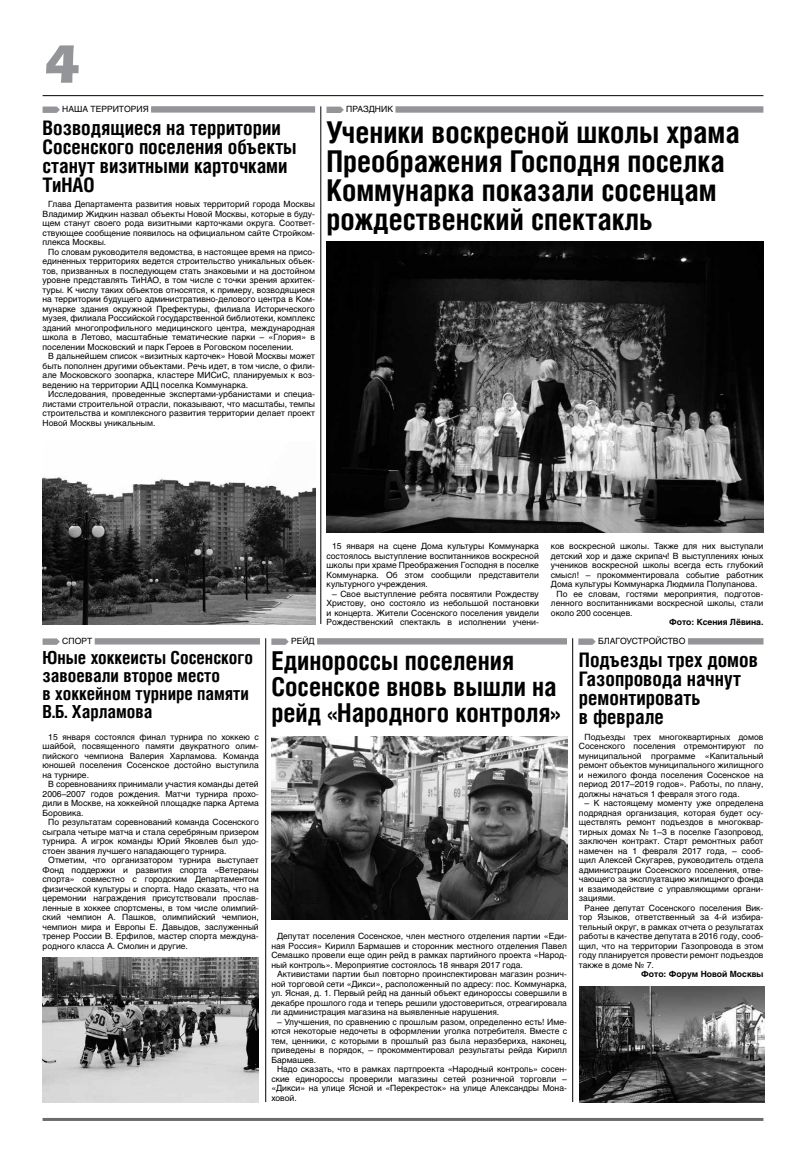
<style>
.page{position:relative;width:806px;height:1163px;background:#fff}
.page>*{position:absolute;margin:0;border:0;box-sizing:border-box;transform-origin:0 0}
.t1{font:53.2px "Eras Bold C";color:#939598}
.t2{font:700 30px/29px "Helios Cond C";color:#000}
.t3{font:700 26px/26px "Helios Cond C";color:#000}
.t4{font:700 20px/19px "Helios Cond C";color:#000}
.t5{font:700 18px/18px "Helios Cond C";color:#000}
.t6{font:8.5px/9.5px "Helios C";color:#000;text-align:justify}
.t7{font:700 8.5px "Helios C";color:#000}
</style>
<div class="page">
<hr style="left:43px;top:95px;width:720px;height:1px;background:#000">
<hr style="left:43px;top:1117px;width:720px;height:3px;background:#6b6c6f">
<div style="left:151px;top:106px;width:164px;height:7px;background:#939598"></div>
<svg style="left:43px;top:106px;width:17px;height:7px"></svg>
<div style="left:687px;top:638px;width:76px;height:6px;background:#939598"></div>
<svg style="left:578px;top:638px;width:17px;height:6px"></svg>
<div style="left:395px;top:106px;width:368px;height:7px;background:#939598"></div>
<svg style="left:326px;top:107px;width:17px;height:6px"></svg>
<div style="left:95px;top:638px;width:165px;height:6px;background:#939598"></div>
<svg style="left:43px;top:638px;width:17px;height:6px"></svg>
<div style="left:317px;top:638px;width:249px;height:6px;background:#939598"></div>
<svg style="left:271px;top:638px;width:17px;height:6px"></svg>
<img style="left:43px;top:477px;width:272px;height:147px">
<img style="left:326px;top:241px;width:437px;height:291px">
<img style="left:579px;top:986px;width:184px;height:115px">
<img style="left:43px;top:957px;width:216px;height:144px">
<img style="left:271px;top:736px;width:295px;height:183px">
<hr style="left:320px;top:106px;width:1px;height:518px;background:#000">
<hr style="left:265px;top:638px;width:1px;height:463px;background:#000">
<hr style="left:572px;top:638px;width:1px;height:463px;background:#000">
<h1 class="t1" style="left:44px;top:32px;width:38px">4</h1>
<p class="t6" style="left:62px;top:104px;width:88px">НАША ТЕРРИТОРИЯ</p>
<h3 class="t4" style="left:43px;top:118px;width:255px">Возводящиеся на территории<br>Сосенского поселения объекты станут визитными карточками<br>ТиНАО</h3>
<p class="t6" style="left:43px;top:199px;width:274px;text-indent:6px">Глава Департамента развития новых территорий города Москвы Владимир Жидкин назвал объекты Новой Москвы, которые в буду&shy;щем станут своего рода визитными карточками округа. Соответ&shy;ствующее сообщение появилось на официальном сайте Стройком&shy;плекса Москвы.</p>
<p class="t6" style="left:43px;top:247px;width:274px;text-indent:6px">По словам руководителя ведомства, в настоящее время на присо&shy;единенных территориях ведется строительство уникальных объек&shy;тов, призванных в последующем стать знаковыми и на достойном уровне представлять ТиНАО, в том числе с точки зрения архитек&shy;туры. К числу таких объектов относятся, к примеру, возводящиеся на территории будущего административно-делового центра в Ком&shy;мунарке здания окружной Префектуры, филиала Исторического музея, филиала Российской государственной библиотеки, комплекс зданий многопрофильного медицинского центра, международная школа в Летово, масштабные тематические парки – «Глория» в поселении Московский и парк Героев в Роговском поселении.</p>
<p class="t6" style="left:43px;top:351px;width:274px;text-indent:6px">В дальнейшем список «визитных карточек» Новой Москвы может быть пополнен другими объектами. Речь идет, в том числе, о фили&shy;але Московского зоопарка, кластере МИСиС, планируемых к воз&shy;ведению на территории АДЦ поселка Коммунарка.</p>
<p class="t6" style="left:43px;top:389px;width:274px;text-indent:6px">Исследования, проведенные экспертами-урбанистами и специа&shy;листами строительной отрасли, показывают, что масштабы, темпы строительства и комплексного развития территории делает проект Новой Москвы уникальным.</p>
<p class="t6" style="left:346px;top:104px;width:48px">ПРАЗДНИК</p>
<h2 class="t2" style="left:326px;top:117px;width:414px">Ученики воскресной школы храма<br>Преображения Господня поселка<br>Коммунарка показали сосенцам рождественский спектакль</h2>
<p class="t6" style="left:62px;top:636px;width:31px">СПОРТ</p>
<p class="t6" style="left:291px;top:636px;width:25px">РЕЙД</p>
<p class="t6" style="left:326px;top:541px;width:214px;text-indent:6px">15 января на сцене Дома культуры Коммунарка состоялось выступление воспитанников воскресной школы при храме Преображения Господня в поселке Коммунарка. Об этом сообщили представители культурного учреждения.</p>
<p class="t6" style="left:326px;top:589px;width:214px;text-indent:6px">– Свое выступление ребята посвятили Рождеству Христову, оно состояло из небольшой постановки и концерта. Жители Сосенского поселения увидели Рождественский спектакль в исполнении учени-</p>
<p class="t6" style="left:550px;top:541px;width:214px">ков воскресной школы. Также для них выступали</p>
<p class="t6" style="left:550px;top:551px;width:214px">детский хор и даже скрипач! В выступлениях юных</p>
<p class="t6" style="left:550px;top:560px;width:214px">учеников воскресной школы всегда есть глубокий</p>
<p class="t6" style="left:550px;top:570px;width:214px">смысл! – прокомментировала событие работник</p>
<p class="t6" style="left:550px;top:579px;width:208px">Дома культуры Коммунарка Людмила Полупанова.</p>
<p class="t6" style="left:556px;top:589px;width:208px">По ее словам, гостями мероприятия, подготов-</p>
<p class="t6" style="left:550px;top:598px;width:214px">ленного воспитанниками воскресной школы, стали</p>
<p class="t6" style="left:550px;top:608px;width:83px">около 200 сосенцев.</p>
<p class="t7" style="left:668px;top:617px;width:96px">Фото: Ксения Лёвина.</p>
<p class="t6" style="left:597px;top:636px;width:89px">БЛАГОУСТРОЙСТВО</p>
<h3 class="t5" style="left:43px;top:647px;width:212px">Юные хоккеисты Сосенского завоевали второе место<br>в хоккейном турнире памяти<br>В.Б. Харламова</h3>
<p class="t6" style="left:43px;top:731px;width:218px;text-indent:6px">15 января состоялся финал турнира по хоккею с шайбой, посвященного памяти двукратного олим&shy;пийского чемпиона Валерия Харламова. Команда юношей поселения Сосенское достойно выступила на турнире.</p>
<p class="t6" style="left:43px;top:779px;width:218px;text-indent:6px">В соревнованиях принимали участия команды детей 2006–2007 годов рождения. Матчи турнира прохо&shy;дили в Москве, на хоккейной площадке парка Артема Боровика.</p>
<p class="t6" style="left:43px;top:817px;width:218px;text-indent:6px">По результатам соревнований команда Сосенского сыграла четыре матча и стала серебряным призером турнира. А игрок команды Юрий Яковлев был удо&shy;стоен звания лучшего нападающего турнира.</p>
<p class="t6" style="left:43px;top:855px;width:218px;text-indent:6px">Отметим, что организатором турнира выступает Фонд поддержки и развития спорта «Ветераны спорта» совместно с городским Департаментом физической культуры и спорта. Надо сказать, что на церемонии награждения присутствовали прослав&shy;ленные в хоккее спортсмены, в том числе олимпий&shy;ский чемпион А. Пашков, олимпийский чемпион, чемпион мира и Европы Е. Давыдов, заслуженный тренер России В. Ерфилов, мастер спорта междуна&shy;родного класса А. Смолин и другие.</p>
<h3 class="t3" style="left:271px;top:647px;width:290px">Единороссы поселения<br>Сосенское вновь вышли на рейд «Народного контроля»</h3>
<p class="t6" style="left:271px;top:931px;width:297px;text-indent:6px">Депутат поселения Сосенское, член местного отделения партии «Еди&shy;ная Россия» Кирилл Бармашев и сторонник местного отделения Павел Семашко провели еще один рейд в рамках партийного проекта «Народ&shy;ный контроль». Мероприятие состоялось 18 января 2017 года.</p>
<p class="t6" style="left:271px;top:969px;width:297px;text-indent:6px">Активистами партии был повторно проинспектирован магазин рознич&shy;ной торговой сети «Дикси», расположенный по адресу: пос. Коммунарка, ул. Ясная, д. 1. Первый рейд на данный объект единороссы совершили в декабре прошлого года и теперь решили удостовериться, отреагировала ли администрация магазина на выявленные нарушения.</p>
<p class="t6" style="left:271px;top:1016px;width:297px;text-indent:6px">– Улучшения, по сравнению с прошлым разом, определенно есть! Име&shy;ются некоторые недочеты в оформлении уголка потребителя. Вместе с тем, ценники, с которыми в прошлый раз была неразбериха, наконец, приведены в порядок, – прокомментировал результаты рейда Кирилл Бармашев.</p>
<p class="t6" style="left:271px;top:1064px;width:297px;text-indent:6px">Надо сказать, что в рамках партпроекта «Народный контроль» сосен&shy;ские единороссы проверили магазины сетей розничной торговли – «Дикси» на улице Ясной и «Перекресток» на улице Александры Мона&shy;ховой.</p>
<h3 class="t4" style="left:578px;top:650px;width:180px">Подъезды трех домов<br>Газопровода начнут ремонтировать<br>в феврале</h3>
<p class="t6" style="left:578px;top:731px;width:186px;text-indent:6px">Подъезды трех многоквартирных домов Сосенского поселения отремонтируют по муниципальной программе «Капитальный ремонт объектов муниципального жилищного и нежилого фонда поселения Сосенское на период 2017–2019 годов». Работы, по плану, должны начаться 1 февраля этого года.</p>
<p class="t6" style="left:578px;top:798px;width:186px;text-indent:6px">– К настоящему моменту уже определена подрядная организация, которая будет осу&shy;ществлять ремонт подъездов в многоквар&shy;тирных домах № 1–3 в поселке Газопровод, заключен контракт. Старт ремонтных работ намечен на 1 февраля 2017 года, – сооб&shy;щил Алексей Скугарев, руководитель отдела администрации Сосенского поселения, отве&shy;чающего за эксплуатацию жилищного фонда и взаимодействие с управляющими органи&shy;зациями.</p>
<p class="t6" style="left:578px;top:902px;width:186px;text-indent:6px">Ранее депутат Сосенского поселения Вик&shy;тор Языков, ответственный за 4-й избира&shy;тельный округ, в рамках отчета о результатах работы в качестве депутата в 2016 году, сооб&shy;щил, что на территории Газопровода в этом году планируется провести ремонт подъездов также в доме № 7.</p>
<p class="t7" style="left:640px;top:969px;width:124px">Фото: Форум Новой Москвы</p>
</div>
